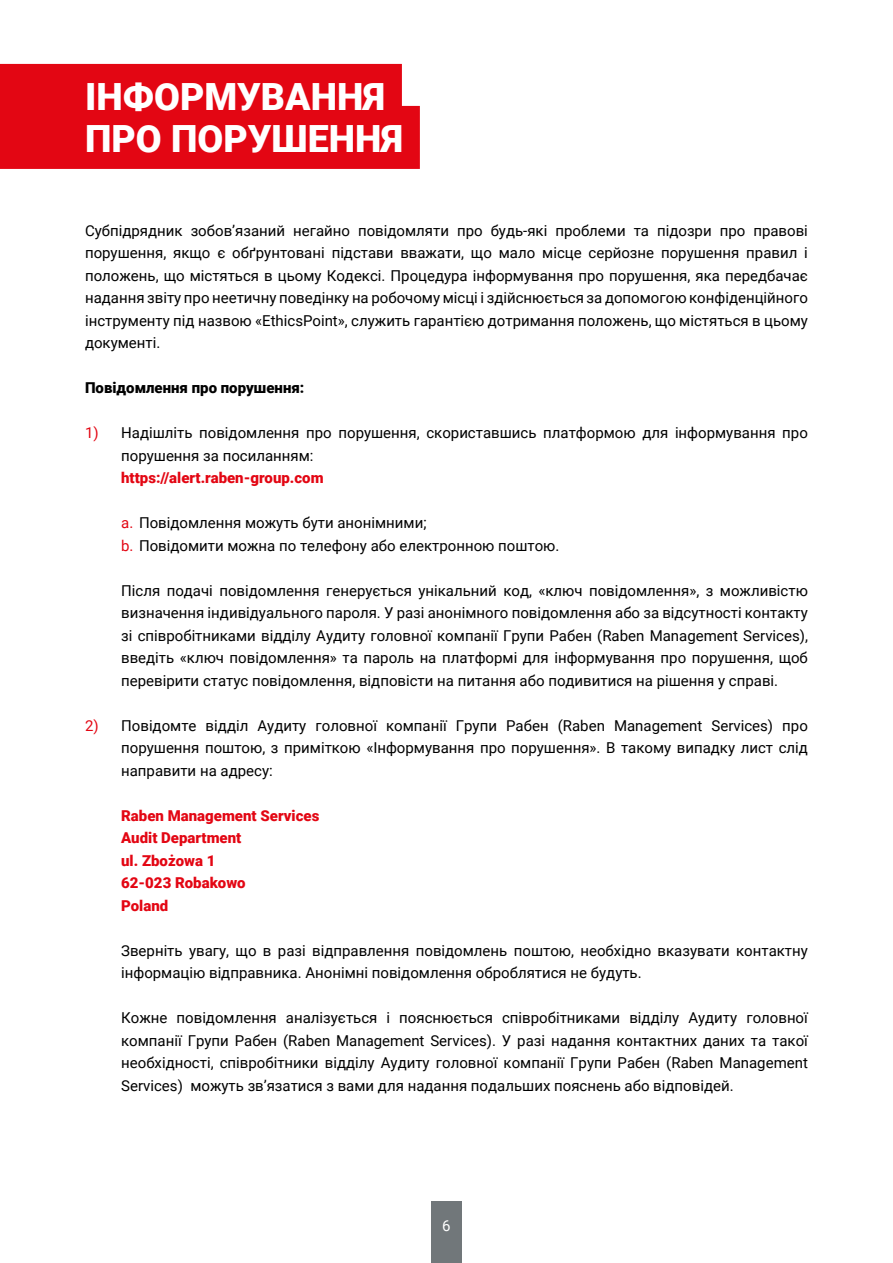
<style>
.page{position:relative;width:893px;height:1263px;background:#fff}
.page>*{position:absolute;margin:0;border:0;box-sizing:border-box;transform-origin:0 0}
.t1{font:900 37.5px/42px "Roboto";color:#fff}
.t2{font:15px/22.5px "Roboto";color:#000;text-align:justify}
.t3{font:900 15px/22.5px "Roboto";color:#e30613}
.t4{font:900 15px "Roboto";color:#000}
.t5{font:15px "Roboto";color:#fff}
.s1{color:#e30613}
</style>
<div class="page">
<div style="left:431px;top:1201px;width:31px;height:62px;background:#71777a"></div>
<div style="left:0;top:64px;width:402px;height:63px;background:#e30613"></div>
<div style="left:0;top:106px;width:420px;height:63px;background:#e30613"></div>
<h1 class="t1" style="left:85px;top:74px;width:319px">ІНФОРМУВАННЯ<br>ПРО ПОРУШЕННЯ</h1>
<p class="t2" style="left:85px;top:219px;width:724px">Субпідрядник зобов’язаний негайно повідомляти про будь-які проблеми та підозри про правові порушення, якщо є обґрунтовані підстави вважати, що мало місце серйозне порушення правил і положень, що містяться в цьому Кодексі. Процедура інформування про порушення, яка передбачає надання звіту про неетичну поведінку на робочому місці і здійснюється за допомогою конфіденційного інструменту під назвою «EthicsPoint», служить гарантією дотримання положень, що містяться в цьому документі.</p>
<p class="t4" style="left:85px;top:377px;width:221px">Повідомлення про порушення:</p>
<p class="t2" style="left:121px;top:421px;width:688px;text-indent:-36px"><span class="s1">1)</span> Надішліть повідомлення про порушення, скориставшись платформою для інформування про порушення за посиланням:</p>
<p class="t3" style="left:121px;top:466px;width:204px">https://alert.raben-group.com</p>
<p class="t2" style="left:121px;top:511px;width:440px"><span class="s1">a.</span> Повідомлення можуть бути анонімними;<br><span class="s1">b.</span> Повідомити можна по телефону або електронною поштою.</p>
<p class="t2" style="left:121px;top:579px;width:688px">Після подачі повідомлення генерується унікальний код, «ключ повідомлення», з можливістю визначення індивідуального пароля. У разі анонімного повідомлення або за відсутності контакту зі співробітниками відділу Аудиту головної компанії Групи Рабен (Raben Management Services), введіть «ключ повідомлення» та пароль на платформі для інформування про порушення, щоб перевірити статус повідомлення, відповісти на питання або подивитися на рішення у справі.</p>
<p class="t2" style="left:121px;top:714px;width:688px;text-indent:-36px"><span class="s1">2)</span> Повідомте відділ Аудиту головної компанії Групи Рабен (Raben Management Services) про порушення поштою, з приміткою «Інформування про порушення». В такому випадку лист слід направити на адресу:</p>
<p class="t3" style="left:121px;top:804px;width:200px">Raben Management Services<br>Audit Department<br>ul. Zbożowa 1<br>62-023 Robakowo<br>Poland</p>
<p class="t2" style="left:121px;top:939px;width:688px">Зверніть увагу, що в разі відправлення повідомлень поштою, необхідно вказувати контактну інформацію відправника. Анонімні повідомлення оброблятися не будуть.</p>
<p class="t2" style="left:121px;top:1006px;width:688px">Кожне повідомлення аналізується і пояснюється співробітниками відділу Аудиту головної компанії Групи Рабен (Raben Management Services). У разі надання контактних даних та такої необхідності, співробітники відділу Аудиту головної компанії Групи Рабен (Raben Management Services) можуть зв’язатися з вами для надання подальших пояснень або відповідей.</p>
<p class="t5" style="left:442px;top:1215px;width:10px">6</p>
</div>
